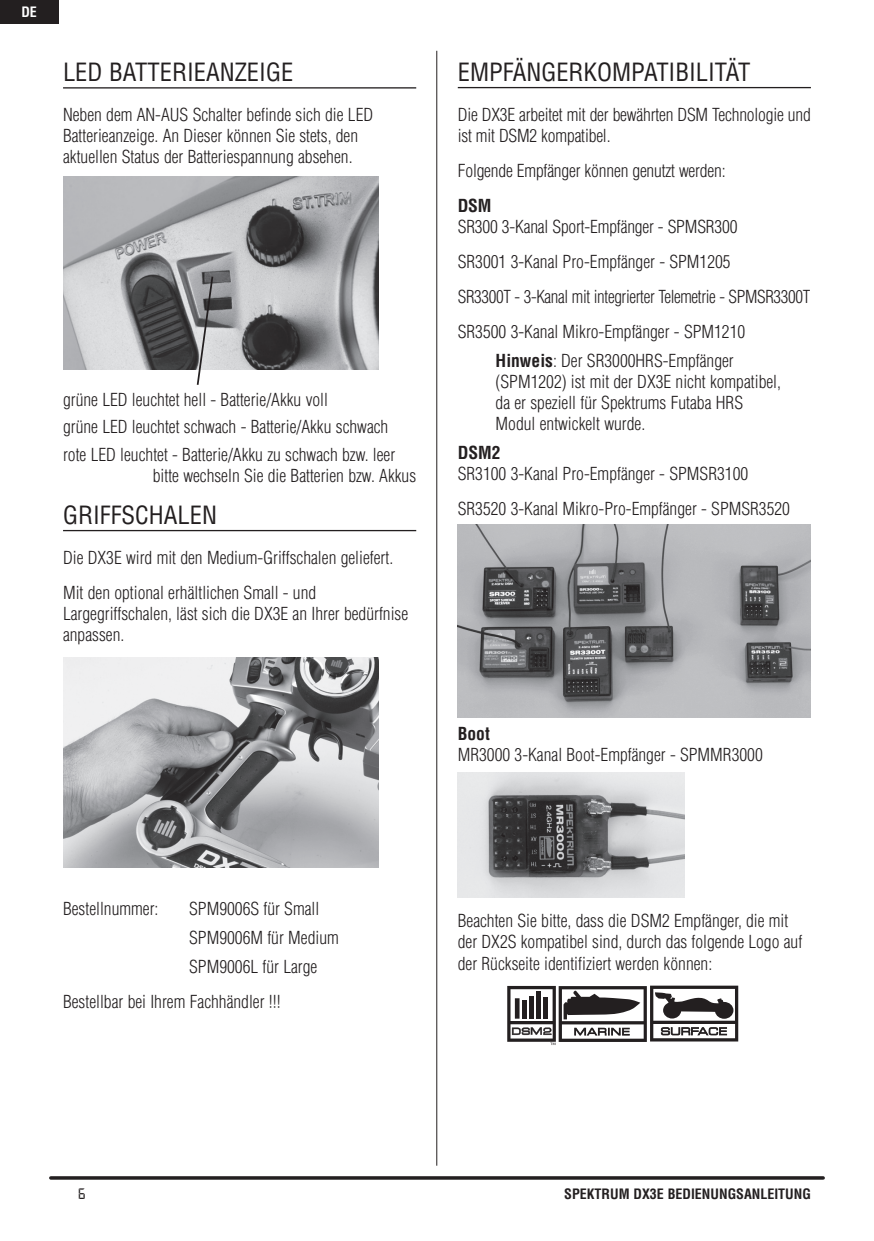
<style>
.page{position:relative;width:874px;height:1241px;background:#fff}
.page>*{position:absolute;margin:0;border:0;box-sizing:border-box;transform-origin:0 0}
.t1{font:condensed 24.5px "Helvetica LT Std";color:#231f20}
.t2{font:300 condensed 17.5px/21px "Helvetica LT Std";color:#231f20}
.t3{font:700 condensed 17.5px "Helvetica LT Std";color:#231f20}
.t4{font:15.75px "Quartz Mon M";color:#231f20}
.t5{font:700 condensed 14px "Helvetica LT Std";color:#231f20}
.t6{font:700 condensed 14px "Helvetica LT Std";color:#fff}
.s1{font-weight:700}
</style>
<div class="page">
<svg style="left:51px;top:1176px;width:771px;height:3px;background:#312d2e"></svg>
<hr style="left:436px;top:51px;width:1px;height:1114px;background:#231f20">
<div style="left:0;top:0;width:59px;height:23px;background:#231f20"></div>
<hr style="left:63px;top:87px;width:353px;height:1px;background:#231f20">
<hr style="left:63px;top:530px;width:353px;height:1px;background:#231f20">
<hr style="left:457px;top:87px;width:353px;height:1px;background:#231f20">
<img style="left:457px;top:524px;width:353px;height:193px">
<svg style="left:507px;top:985px;width:230px;height:59px"></svg>
<img style="left:457px;top:772px;width:227px;height:125px">
<img style="left:63px;top:176px;width:315px;height:193px">
<svg style="left:195px;top:274px;width:19px;height:111px;background:#a1a2a4"></svg>
<img style="left:63px;top:657px;width:315px;height:210px">
<p class="t6" style="left:21px;top:3px;width:17px">DE</p>
<h1 class="t1" style="left:63px;top:57px;width:14px">LED</h1>
<h1 class="t1" style="left:109px;top:57px;width:185px">BATTERI EANZEI GE</h1>
<p class="t2" style="left:63px;top:104px;width:311px">Neben dem AN-AUS Schalter befinde sich die LED<br>Batterieanzeige. An Dieser können Sie stets, den aktuellen Status der Batteriespannung absehen.</p>
<p class="t2" style="left:63px;top:385px;width:333px;line-height:27.3px">grüne LED leuchtet hell - Batterie/Akku voll<br>grüne LED leuchtet schwach - Batterie/Akku schwach rote LED leuchtet - Batterie/Akku zu schwach bzw. leer</p>
<p class="t2" style="left:153px;top:464px;width:265px">bitte wechseln Sie die Batterien bzw. Akkus</p>
<h1 class="t1" style="left:63px;top:499px;width:155px">GRIFFSCHALEN</h1>
<p class="t2" style="left:63px;top:540px;width:331px;line-height:35px">Die DX3E wird mit den Medium-Griffschalen geliefert.<br>Mit den optional erhältlichen Small - und</p>
<p class="t2" style="left:63px;top:603px;width:346px">Largegriffschalen, läst sich die DX3E an Ihrer bedürfnise anpassen.</p>
<h1 class="t1" style="left:457px;top:56px;width:294px">EMPFÄNGERKOMPATI BI LITÄT</h1>
<p class="t2" style="left:457px;top:104px;width:354px">Die DX3E arbeitet mit der bewährten DSM Technologie und ist mit DSM2 kompatibel.</p>
<p class="t2" style="left:457px;top:160px;width:269px">Folgende Empfänger können genutzt werden:</p>
<p class="t3" style="left:457px;top:194px;width:35px">DSM</p>
<p class="t2" style="left:457px;top:209px;width:354px;line-height:35px">SR300 3-Kanal Sport-Empfänger - SPMSR300<br>SR3001 3-Kanal Pro-Empfänger - SPM1205<br>SR3300T - 3-Kanal mit integrierter Telemetrie - SPMSR3300T SR3500 3-Kanal Mikro-Empfänger - SPM1210</p>
<p class="t2" style="left:495px;top:349px;width:287px"><span class="s1">Hinweis</span>: Der SR3000HRS-Empfänger (SPM1202) ist mit der DX3E nicht kompatibel, da er speziell für Spektrums Futaba HRS Modul entwickelt wurde.</p>
<p class="t3" style="left:457px;top:441px;width:44px">DSM2</p>
<p class="t2" style="left:457px;top:455px;width:333px;line-height:35px">SR3100 3-Kanal Pro-Empfänger - SPMSR3100<br>SR3520 3-Kanal Mikro-Pro-Empfänger - SPMSR3520</p>
<p class="t3" style="left:457px;top:722px;width:34px">Boot</p>
<p class="t2" style="left:457px;top:744px;width:306px">MR3000 3-Kanal Boot-Empfänger - SPMMR3000</p>
<p class="t2" style="left:63px;top:897px;width:97px">Bestellnummer:</p>
<p class="t2" style="left:189px;top:893px;width:151px;line-height:29.1px">SPM9006S für Small<br>SPM9006M für Medium<br>SPM9006L für Large</p>
<p class="t2" style="left:63px;top:990px;width:219px">Bestellbar bei Ihrem Fachhändler !!!</p>
<p class="t2" style="left:457px;top:910px;width:346px">Beachten Sie bitte, dass die DSM2 Empfänger, die mit der DX2S kompatibel sind, durch das folgende Logo auf der Rückseite identifiziert werden können:</p>
<p class="t4" style="left:78px;top:1184px;width:9px">6</p>
<p class="t5" style="left:564px;top:1185px;width:248px">SPEKTRUM DX3E BEDIENUNGSANLEITUNG</p>
</div>
